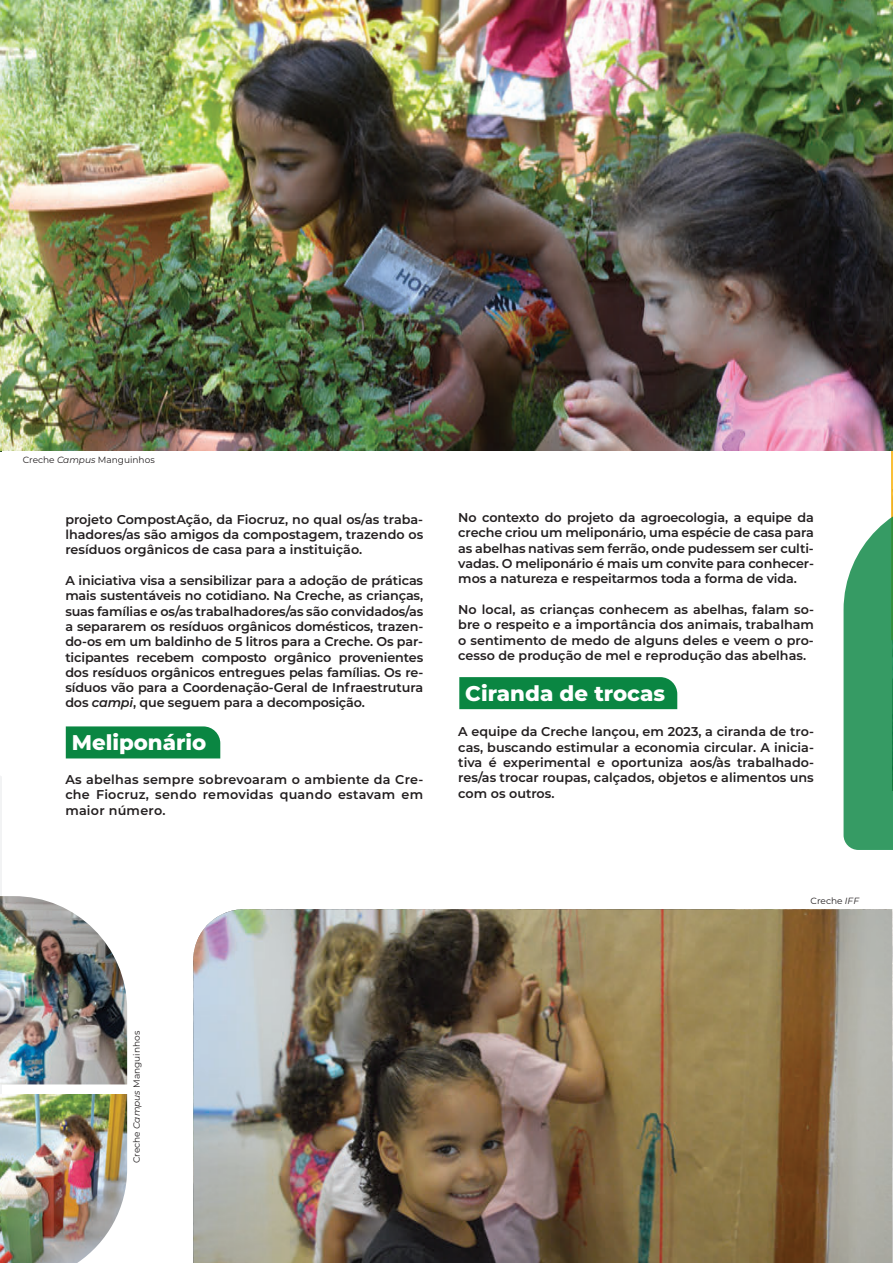
<style>
.page{position:relative;width:893px;height:1263px;background:#fff}
.page>*{position:absolute;margin:0;border:0;box-sizing:border-box;transform-origin:0 0}
.t1{font:800 21.3px "Montserrat";color:#fff}
.t2{font:600 12.75px/15.3px "Montserrat";color:#231f20;text-align:justify}
.t3{font:9px "Montserrat";color:#231f20}
.s1{font-style:italic}
</style>
<div class="page">
<svg style="left:0;top:451px;width:1px;height:643px"></svg>
<img style="left:0;top:0;width:892px;height:450px">
<svg style="left:843px;top:246px;width:50px;height:603px"></svg>
<img style="left:193px;top:909px;width:699px;height:354px">
<div style="left:66px;top:726px;width:154px;height:32px;background:#0a8642"></div>
<div style="left:459px;top:677px;width:218px;height:32px;background:#0a8642"></div>
<img style="left:0;top:896px;width:127px;height:188px">
<img style="left:0;top:1094px;width:127px;height:169px">
<p class="t3" style="left:23px;top:454px;width:134px">Creche <span class="s1">Campus</span> Manguinhos</p>
<p class="t2" style="left:65px;top:511px;width:359px">projeto CompostAção, da Fiocruz, no qual os/as traba&shy;lhadores/as são amigos da compostagem, trazendo os resíduos orgânicos de casa para a instituição.</p>
<p class="t2" style="left:65px;top:572px;width:359px">A iniciativa visa a sensibilizar para a adoção de práticas mais sustentáveis no cotidiano. Na Creche, as crianças, suas famílias e os/as trabalhadores/as são convidados/as a separarem os resíduos orgânicos domésticos, trazen&shy;do-os em um baldinho de 5 litros para a Creche. Os par&shy;ticipantes recebem composto orgânico provenientes dos resíduos orgânicos entregues pelas famílias. Os re&shy;síduos vão para a Coordenação-Geral de Infraestrutura dos <span class="s1">campi</span>, que seguem para a decomposição.</p>
<h1 class="t1" style="left:72px;top:727px;width:136px">Meliponário</h1>
<p class="t2" style="left:65px;top:771px;width:359px">As abelhas sempre sobrevoaram o ambiente da Cre&shy;che Fiocruz, sendo removidas quando estavam em maior número.</p>
<p class="t2" style="left:458px;top:509px;width:357px">No contexto do projeto da agroecologia, a equipe da creche criou um meliponário, uma espécie de casa para as abelhas nativas sem ferrão, onde pudessem ser culti&shy;vadas. O meliponário é mais um convite para conhecer&shy;mos a natureza e respeitarmos toda a forma de vida.</p>
<p class="t2" style="left:458px;top:601px;width:357px">No local, as crianças conhecem as abelhas, falam so&shy;bre o respeito e a importância dos animais, trabalham o sentimento de medo de alguns deles e veem o pro&shy;cesso de produção de mel e reprodução das abelhas.</p>
<h1 class="t1" style="left:465px;top:678px;width:201px">Ciranda de trocas</h1>
<p class="t2" style="left:458px;top:723px;width:357px">A equipe da Creche lançou, em 2023, a ciranda de tro&shy;cas, buscando estimular a economia circular. A inicia&shy;tiva é experimental e oportuniza aos/às trabalhado&shy;res/as trocar roupas, calçados, objetos e alimentos uns com os outros.</p>
<p class="t3" style="left:811px;top:895px;width:50px">Creche <span class="s1">IFF</span></p>
<p class="t3" style="left:131px;top:1163px;width:134px;rotate:-90deg">Creche <span class="s1">Campus</span> Manguinhos</p>
</div>
